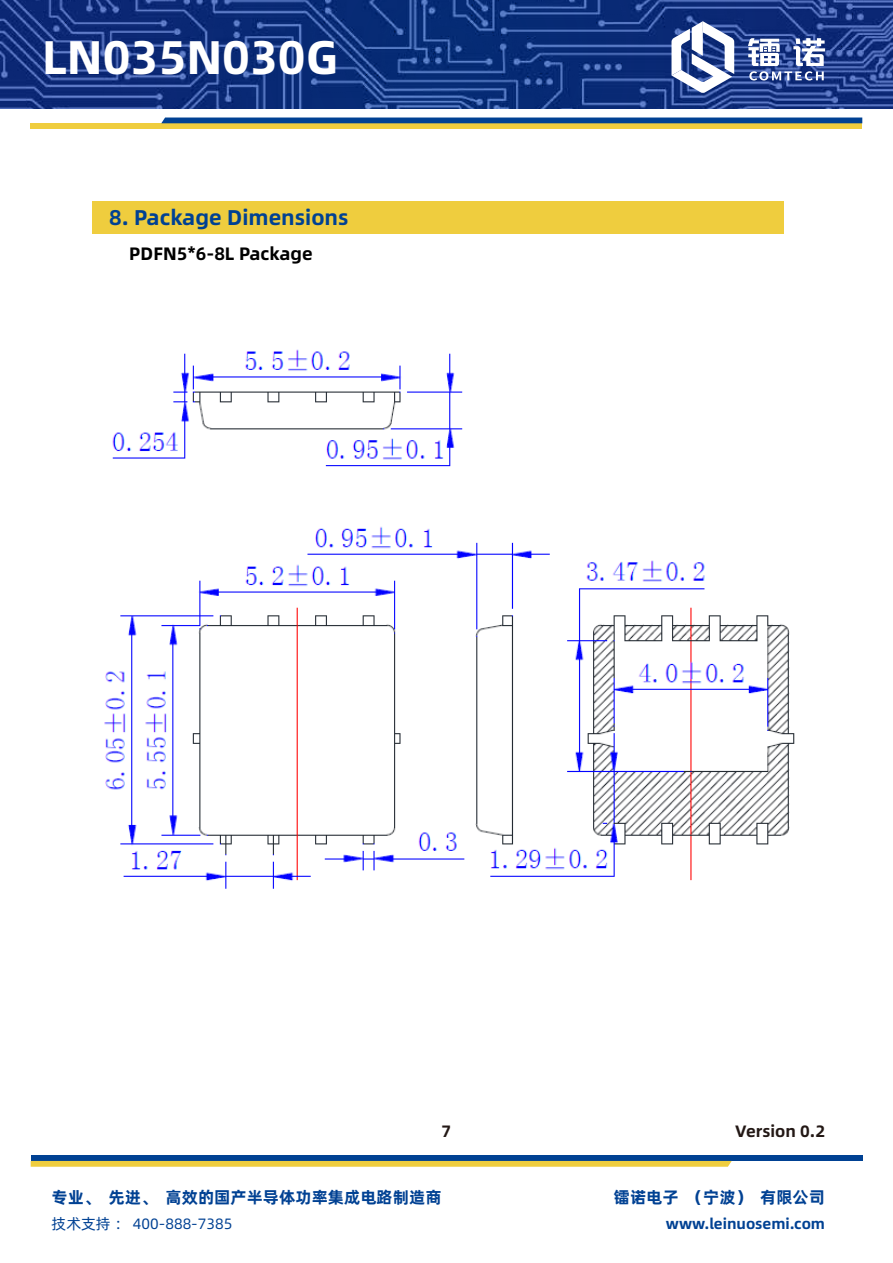
<style>
.page{position:relative;width:893px;height:1263px;background:#fff}
.page>*{position:absolute;margin:0;border:0;box-sizing:border-box;transform-origin:0 0}
.t1{font:47.25px "Alibaba Pu Hui Ti B";color:#fff}
.t2{font:21.3px "Alibaba Pu Hui Ti B";color:#004193}
.t3{font:18px "Alibaba Pu Hui Ti B";color:#000}
.t4{font:16.5px "Alibaba Pu Hui Ti B";color:#004193}
.t5{font:16.5px "Alibaba Pu Hui Ti B";color:#231815}
.t6{font:15px "Alibaba Pu Hui Ti B";color:#004193}
.t7{font:15px "Alibaba Pu Hui Ti R";color:#004193}
</style>
<div class="page">
<div style="left:31px;top:1155px;width:831px;height:6px;background:#004193"></div>
<svg style="left:31px;top:1161px;width:701px;height:6px;background:#efcf46"></svg>
<svg style="left:0;top:0;width:893px;height:108px;background:#183884"></svg>
<div style="left:31px;top:123px;width:831px;height:6px;background:#efcd3e"></div>
<div style="left:161px;top:118px;width:701px;height:5px;background:#004193"></div>
<svg style="left:671px;top:21px;width:63px;height:72px"></svg>
<svg style="left:748px;top:38px;width:77px;height:43px"></svg>
<div style="left:92px;top:201px;width:692px;height:32px;background:#efcd3e"></div>
<img style="left:104px;top:349px;width:691px;height:540px">
<h1 class="t1" style="left:42px;top:20px;width:298px">LN035N030G</h1>
<p class="t2" style="left:109px;top:200px;width:241px">8. Package Dimensions</p>
<p class="t3" style="left:129px;top:239px;width:185px">PDFN5*6-8L Package</p>
<p class="t5" style="left:442px;top:1118px;width:11px">7</p>
<p class="t5" style="left:735px;top:1118px;width:91px">Version 0.2</p>
<p class="t4" style="left:52px;top:1184px;width:391px">专业、先进、高效的国产半导体功率集成电路制造商</p>
<p class="t4" style="left:614px;top:1184px;width:213px">镭诺电子（宁波）有限公司</p>
<p class="t7" style="left:52px;top:1213px;width:182px">技术支持： 400-888-7385</p>
<p class="t6" style="left:666px;top:1212px;width:161px">www.leinuosemi.com</p>
</div>
